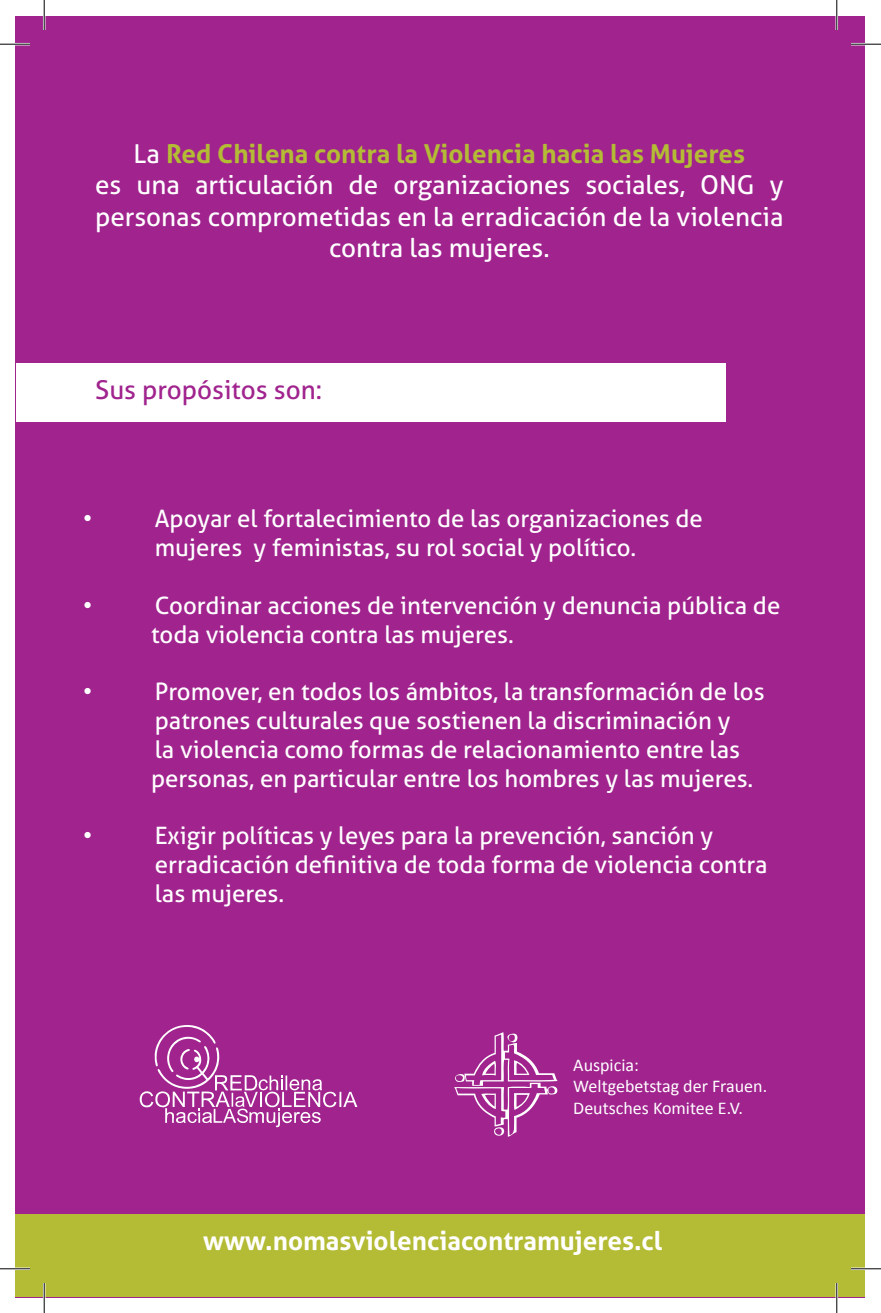
<style>
.page{position:relative;width:881px;height:1313px;background:#fff}
.page>*{position:absolute;margin:0;border:0;box-sizing:border-box;transform-origin:0 0}
.t1{font:26px/31.2px "Aller";color:#fff;text-align:center}
.t2{font:700 26px "Aller";color:#fff}
.t3{font:26px "Aller";color:#a0238e}
.t4{font:24px/28.8px "Aller";color:#fff}
.t5{font:18px/21.6px "Calibri";color:#fff}
.s1{font-weight:700;color:#b4bb34}
</style>
<div class="page">
<div style="left:16px;top:16px;width:849px;height:1281px;background:#a0238e"></div>
<div style="left:16px;top:1214px;width:849px;height:83px;background:#b4bb34"></div>
<svg style="left:140px;top:1025px;width:217px;height:102px"></svg>
<svg style="left:454px;top:1032px;width:104px;height:105px"></svg>
<div style="left:16px;top:364px;width:709px;height:58px;background:#fff"></div>
<hr style="left:0;top:43px;width:30px;height:2px;background:#fff">
<hr style="left:850px;top:43px;width:30px;height:2px;background:#fff">
<hr style="left:0;top:1267px;width:30px;height:2px;background:#fff">
<hr style="left:850px;top:1267px;width:30px;height:2px;background:#fff">
<hr style="left:43px;top:0;width:2px;height:30px;background:#fff">
<hr style="left:43px;top:1282px;width:2px;height:30px;background:#fff">
<hr style="left:835px;top:0;width:2px;height:30px;background:#fff">
<hr style="left:835px;top:1282px;width:2px;height:30px;background:#fff">
<hr style="left:0;top:44px;width:30px;height:1px;background:#000">
<hr style="left:850px;top:44px;width:30px;height:1px;background:#000">
<hr style="left:0;top:1268px;width:30px;height:1px;background:#000">
<hr style="left:850px;top:1268px;width:30px;height:1px;background:#000">
<hr style="left:44px;top:0;width:1px;height:30px;background:#000">
<hr style="left:44px;top:1282px;width:1px;height:30px;background:#000">
<hr style="left:836px;top:0;width:1px;height:30px;background:#000">
<hr style="left:836px;top:1282px;width:1px;height:30px;background:#000">
<p class="t1" style="left:95px;top:138px;width:689px">La <span class="s1">Red Chilena contra la Violencia hacia las Mujeres<br></span>es una articulación de organizaciones sociales, ONG y personas comprometidas en la erradicación de la violencia contra las mujeres.</p>
<p class="t3" style="left:95px;top:374px;width:228px">Sus propósitos son:</p>
<p class="t4" style="left:83px;top:504px;width:11px">•</p>
<p class="t4" style="left:155px;top:504px;width:549px">Apoyar el fortalecimiento de las organizaciones de mujeres y feministas, su rol social y político.</p>
<p class="t4" style="left:83px;top:591px;width:11px">•</p>
<p class="t4" style="left:151px;top:591px;width:630px">Coordinar acciones de intervención y denuncia pública de toda violencia contra las mujeres.</p>
<p class="t4" style="left:83px;top:677px;width:11px">•</p>
<p class="t4" style="left:151px;top:677px;width:615px">Promover, en todos los ámbitos, la transformación de los patrones culturales que sostienen la discriminación y<br>la violencia como formas de relacionamiento entre las personas, en particular entre los hombres y las mujeres.</p>
<p class="t4" style="left:83px;top:821px;width:11px">•</p>
<p class="t4" style="left:155px;top:821px;width:614px">Exigir políticas y leyes para la prevención, sanción y erradicación definitiva de toda forma de violencia contra las mujeres.</p>
<p class="t5" style="left:573px;top:1054px;width:195px">Auspicia:<br>Weltgebetstag der Frauen.<br>Deutsches Komitee E.V.</p>
<p class="t2" style="left:203px;top:1225px;width:461px">www.nomasviolenciacontramujeres.cl</p>
</div>
